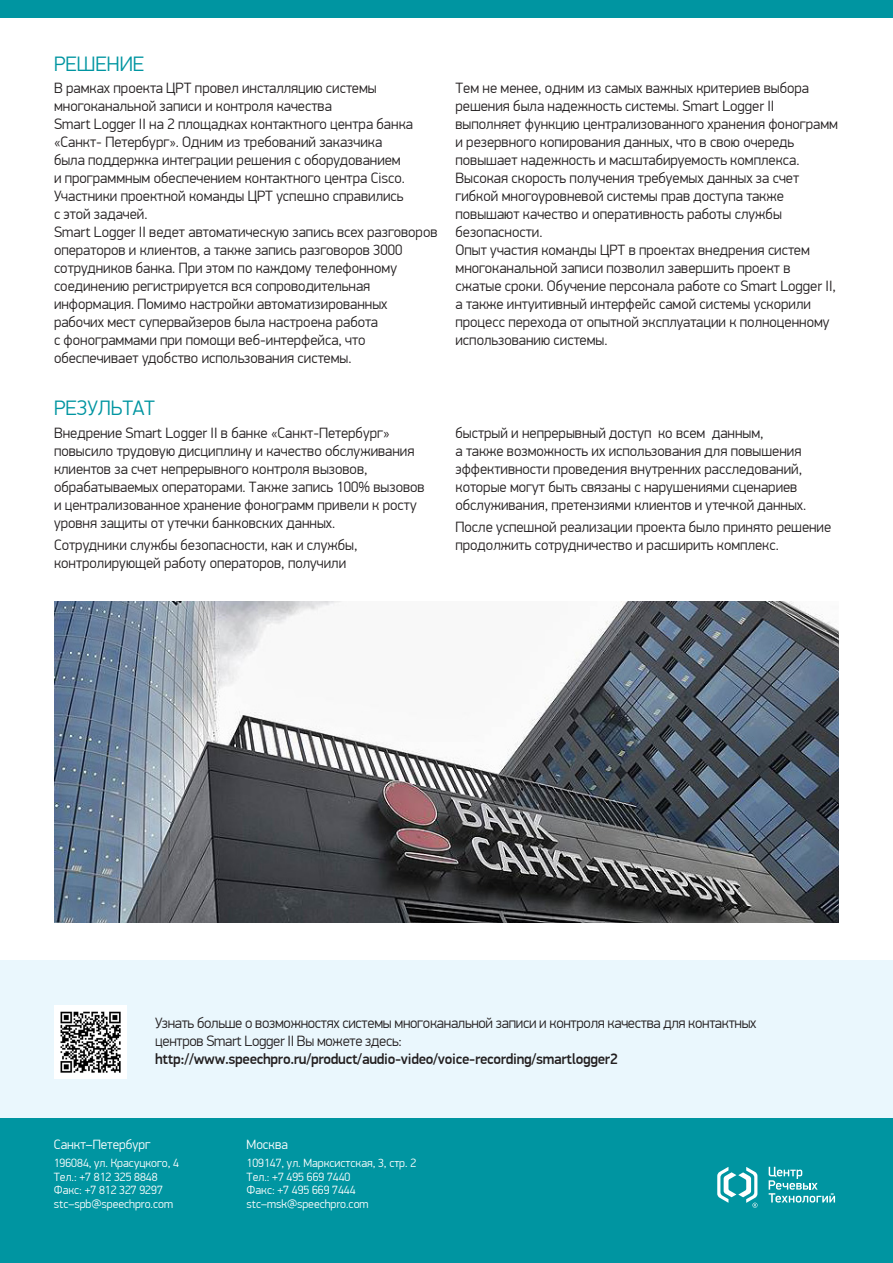
<style>
.page{position:relative;width:893px;height:1263px;background:#fff}
.page>*{position:absolute;margin:0;border:0;box-sizing:border-box;transform-origin:0 0}
.t1{font:300 21px "PF Din Display Pro";color:#0095a1}
.t2{font:300 15px/18px "PF Din Display Pro";color:#231f20}
.t3{font:300 15px/18px "PF Din Display Pro";letter-spacing:-.02em;color:#231f20}
.Текст_9{font:300 13.5px "PF Din Display Pro";color:#fff}
.Текст_8{font:300 12px/13.5px "PF Din Display Pro";color:#fff}
.s1{font-weight:500}
</style>
<div class="page">
<div style="left:0;top:0;width:893px;height:17px;background:#0095a1"></div>
<div style="left:0;top:960px;width:893px;height:286px;background:#eaf7fd"></div>
<div style="left:0;top:1119px;width:893px;height:144px;background:#0095a1"></div>
<svg style="left:717px;top:1167px;width:40px;height:41px"></svg>
<svg style="left:769px;top:1167px;width:66px;height:36px"></svg>
<img style="left:54px;top:1006px;width:72px;height:72px">
<img style="left:54px;top:601px;width:785px;height:322px">
<p class="t1" style="left:54px;top:52px;width:92px">РЕШЕНИЕ</p>
<p class="t2" style="left:54px;top:79px;width:361px">В рамках проекта ЦРТ провел инсталляцию системы многоканальной записи и контроля качества<br>Smart Logger II на 2 площадках контактного центра банка «Санкт- Петербург». Одним из требований заказчика была поддержка интеграции решения с оборудованием<br>и программным обеспечением контактного центра Cisco.<br>Участники проектной команды ЦРТ успешно справились с этой задачей.</p>
<p class="t2" style="left:54px;top:223px;width:385px">Smart Logger II ведет автоматическую запись всех разговоров операторов и клиентов, а также запись разговоров 3000 сотрудников банка. При этом по каждому телефонному соединению регистрируется вся сопроводительная информация. Помимо настройки автоматизированных рабочих мест супервайзеров была настроена работа<br>с фонограммами при помощи веб-интерфейса, что обеспечивает удобство использования системы.</p>
<p class="t1" style="left:54px;top:396px;width:103px">РЕЗУЛЬТАТ</p>
<p class="t2" style="left:54px;top:424px;width:372px">Внедрение Smart Logger II в банке «Санкт-Петербург» повысило трудовую дисциплину и качество обслуживания клиентов за счет непрерывного контроля вызовов, обрабатываемых операторами. Также запись 100% вызовов и централизованное хранение фонограмм привели к росту уровня защиты от утечки банковских данных.</p>
<p class="t2" style="left:54px;top:536px;width:305px">Сотрудники службы безопасности, как и службы, контролирующей работу операторов, получили</p>
<p class="t2" style="left:455px;top:79px;width:384px">Тем не менее, одним из самых важных критериев выбора решения была надежность системы. Smart Logger II выполняет функцию централизованного хранения фонограмм и резервного копирования данных, что в свою очередь повышает надежность и масштабируемость комплекса.<br>Высокая скорость получения требуемых данных за счет гибкой многоуровневой системы прав доступа также повышают качество и оперативность работы службы безопасности.</p>
<p class="t2" style="left:455px;top:241px;width:382px">Опыт участия команды ЦРТ в проектах внедрения систем многоканальной записи позволил завершить проект в сжатые сроки. Обучение персонала работе со Smart Logger II, а также интуитивный интерфейс самой системы ускорили процесс перехода от опытной эксплуатации к полноценному использованию системы.</p>
<p class="t2" style="left:455px;top:424px;width:352px">быстрый и непрерывный доступ ко всем данным,<br>а также возможность их использования для повышения эффективности проведения внутренних расследований, которые могут быть связаны с нарушениями сценариев обслуживания, претензиями клиентов и утечкой данных.</p>
<p class="t2" style="left:455px;top:518px;width:377px">После успешной реализации проекта было принято решение продолжить сотрудничество и расширить комплекс.</p>
<p class="t3" style="left:155px;top:1014px;width:603px">Узнать больше о возможностях системы многоканальной записи и контроля качества для контактных центров Smart Logger II Вы можете здесь: <span class="s1">http://www.speechpro.ru/product/audio-video/voice-recording/smartlogger2</span></p>
<p class="Текст_9" style="left:54px;top:1137px;width:98px">Санкт–Петербург</p>
<p class="Текст_8" style="left:54px;top:1156px;width:127px">196084, ул. Красуцкого, 4<br>Тел.: +7 812 325 8848<br>Факс: +7 812 327 9297 stc–spb@speechpro.com</p>
<p class="Текст_9" style="left:247px;top:1137px;width:43px">Москва</p>
<p class="Текст_8" style="left:247px;top:1156px;width:171px">109147, ул. Марксистская, 3, стр. 2<br>Тел.: +7 495 669 7440<br>Факс: +7 495 669 7444 stc–msk@speechpro.com</p>
</div>
